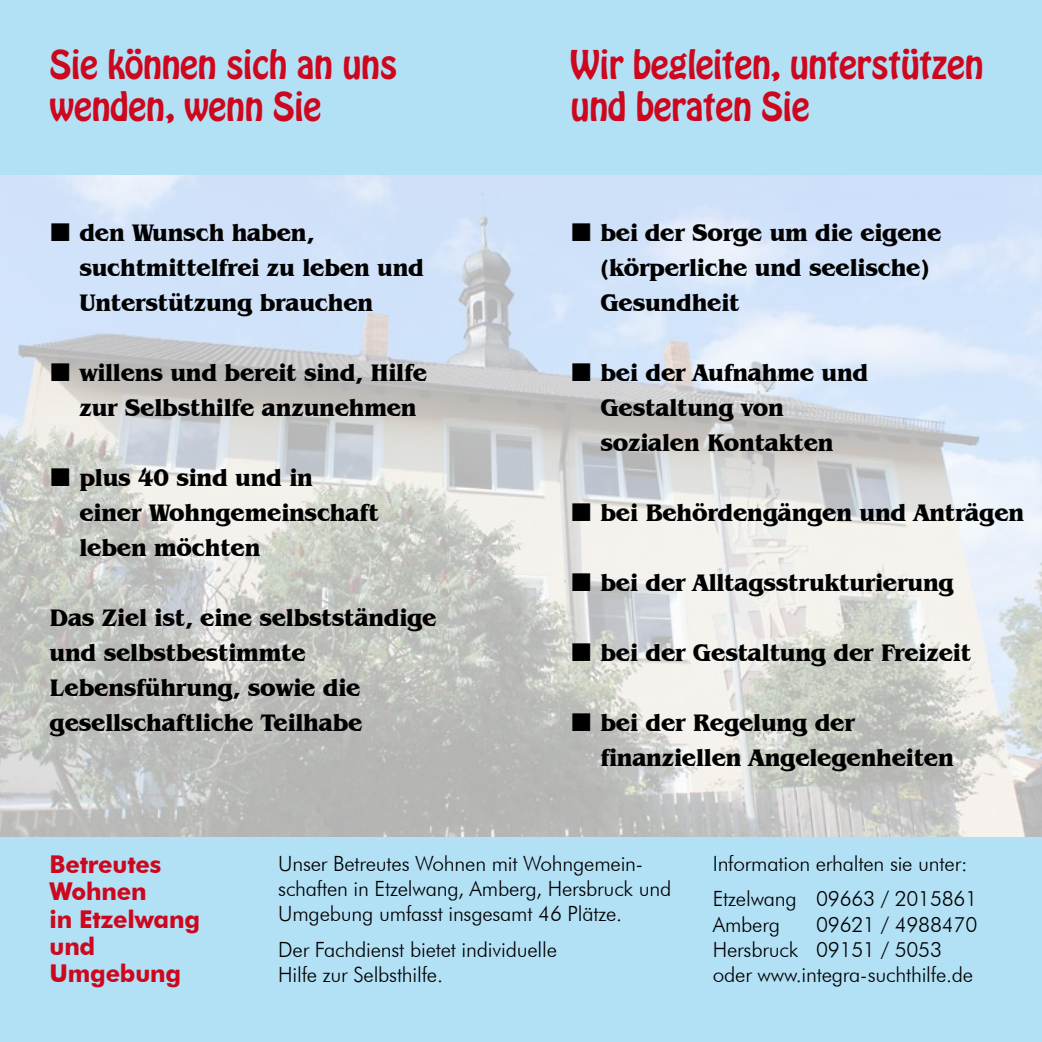
<style>
.page{position:relative;width:1042px;height:1042px;background:#fff}
.page>*{position:absolute;margin:0;border:0;box-sizing:border-box;transform-origin:0 0}
.t1{font:35px/42px "Hobo Std";letter-spacing:-.01em;color:#cc071e}
.t2{font:700 24.5px/35px "Benguiat IT Cby BT";letter-spacing:-.01em;color:#000}
.t3{font:700 24.5px/27.1px "Futura BT";letter-spacing:-.01em;color:#cc071e}
.t4{font:300 21px/25.2px "Futura BT";letter-spacing:-.01em;color:#000}
</style>
<div class="page">
<img style="left:0;top:175px;width:1042px;height:662px">
<div style="left:0;top:837px;width:1042px;height:205px;background:#b2e0f5"></div>
<div style="left:0;top:0;width:1042px;height:175px;background:#b2e0f5"></div>
<svg style="left:573px;top:223px;width:17px;height:18px"></svg>
<svg style="left:573px;top:363px;width:17px;height:18px"></svg>
<svg style="left:573px;top:503px;width:17px;height:18px"></svg>
<svg style="left:573px;top:573px;width:17px;height:18px"></svg>
<svg style="left:573px;top:643px;width:17px;height:18px"></svg>
<svg style="left:573px;top:713px;width:17px;height:18px"></svg>
<svg style="left:52px;top:223px;width:17px;height:18px"></svg>
<svg style="left:52px;top:363px;width:17px;height:18px"></svg>
<svg style="left:52px;top:468px;width:17px;height:18px"></svg>
<h1 class="t1" style="left:50px;top:45px;width:349px">Sie können sich an uns wenden, wenn Sie</h1>
<p class="t2" style="left:79px;top:215px;width:346px">den Wunsch haben, suchtmittelfrei zu leben und<br>Unterstützung brauchen</p>
<p class="t2" style="left:79px;top:355px;width:349px">willens und bereit sind, Hilfe zur Selbsthilfe anzunehmen</p>
<p class="t2" style="left:79px;top:460px;width:301px">plus 40 sind und in einer Wohngemeinschaft leben möchten</p>
<p class="t2" style="left:50px;top:600px;width:389px">Das Ziel ist, eine selbstständige und selbstbestimmte<br>Lebensführung, sowie die gesellschaftliche Teilhabe</p>
<h1 class="t1" style="left:570px;top:45px;width:415px">Wir begleiten, unterstützen und beraten Sie</h1>
<p class="t2" style="left:600px;top:215px;width:342px">bei der Sorge um die eigene (körperliche und seelische)<br>Gesundheit</p>
<p class="t2" style="left:600px;top:355px;width:269px">bei der Aufnahme und<br>Gestaltung von sozialen Kontakten</p>
<p class="t2" style="left:600px;top:495px;width:425px">bei Behördengängen und Anträgen</p>
<p class="t2" style="left:600px;top:565px;width:355px">bei der Alltagsstrukturierung</p>
<p class="t2" style="left:600px;top:635px;width:372px">bei der Gestaltung der Freizeit</p>
<p class="t2" style="left:600px;top:705px;width:355px">bei der Regelung der finanziellen Angelegenheiten</p>
<p class="t3" style="left:50px;top:851px;width:152px">Betreutes<br>Wohnen<br>in Etzelwang und<br>Umgebung</p>
<p class="t4" style="left:278px;top:850px;width:394px">Unser Betreutes Wohnen mit Wohngemein&shy;schaften in Etzelwang, Amberg, Hersbruck und<br>Umgebung umfasst insgesamt 46 Plätze.</p>
<p class="t4" style="left:278px;top:936px;width:280px">Der Fachdienst bietet individuelle<br>Hilfe zur Selbsthilfe.</p>
<p class="t4" style="left:713px;top:845px;width:266px;line-height:35.7px">Information erhalten sie unter:<br>Etzelwang 09663 / 2015861</p>
<p class="t4" style="left:713px;top:911px;width:69px">Amberg</p>
<p class="t4" style="left:713px;top:911px;width:266px;text-indent:103px">09621 / 4988470<br>Hersbruck 09151 / 5053 oder www.integra-suchthilfe.de</p>
</div>
